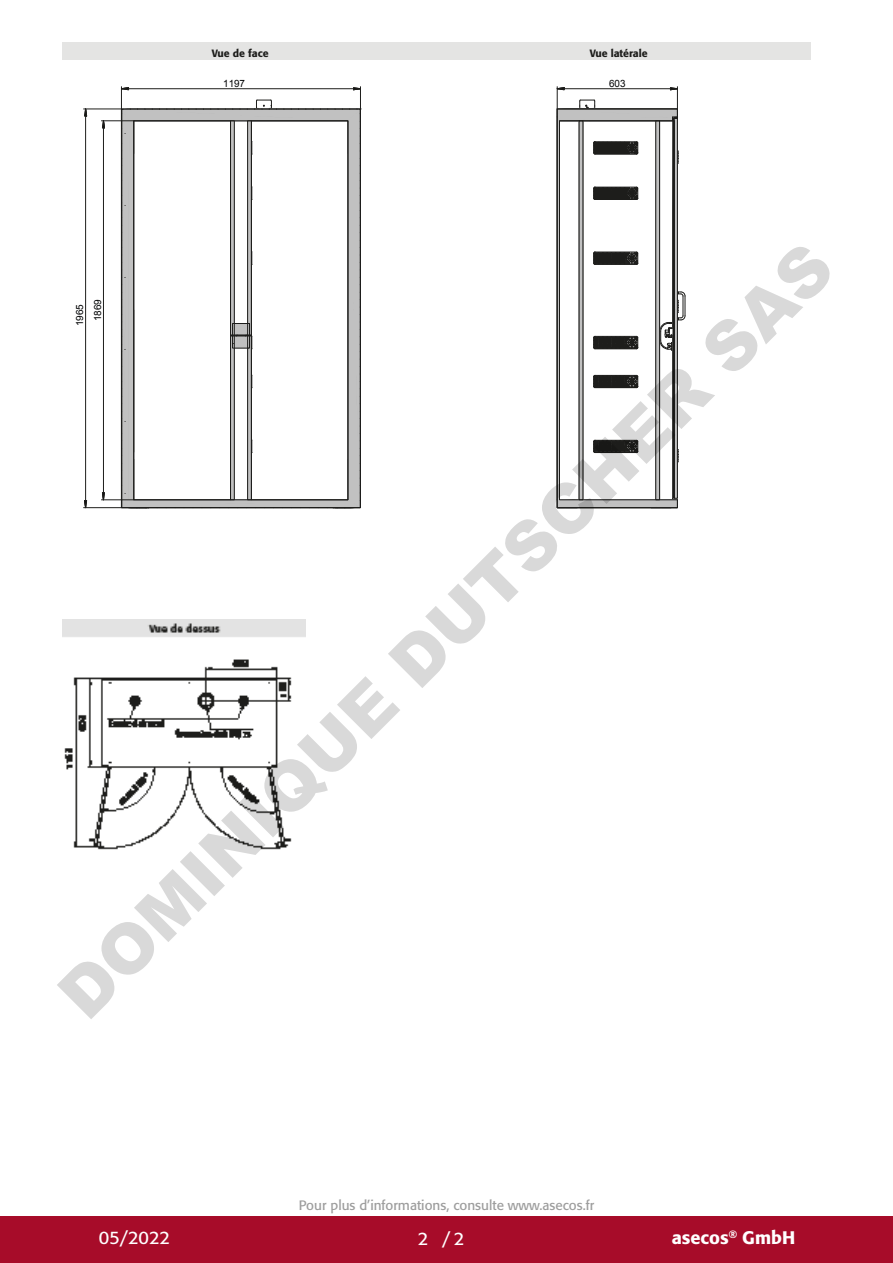
<style>
.page{position:relative;width:893px;height:1263px;background:#fff}
.page>*{position:absolute;margin:0;border:0;box-sizing:border-box;transform-origin:0 0}
.t1{font:900 67.95px "Arial";color:rgb(0 0 0/.15)}
.t2{font:500 18px "Formata Pro";color:#fff}
.t3{font:18px "Formata Pro";color:#fff}
.t4{font:13.5px "Formata Pro";color:#9d9d9d}
.t5{font:500 10.5px "Formata Pro";color:#1d1d1b}
.t6{font:10.05px "Arial";letter-spacing:-.005em;color:#020304}
.t7{font:9.9px "Arial";letter-spacing:-.005em;color:#020304}
</style>
<div class="page">
<div style="left:0;top:1216px;width:893px;height:47px;background:#a70c29"></div>
<div style="left:63px;top:43px;width:748px;height:17px;background:#e4e4e3"></div>
<svg style="left:84px;top:108px;width:3px;height:19px"></svg>
<svg style="left:84px;top:500px;width:3px;height:9px"></svg>
<hr style="left:85px;top:116px;width:1px;height:385px;background:#1d1d1b">
<hr style="left:84px;top:109px;width:38px;height:1px;background:#1d1d1b">
<hr style="left:84px;top:507px;width:38px;height:1px;background:#1d1d1b">
<svg style="left:535px;top:42px;width:165px;height:467px"></svg>
<svg style="left:93px;top:42px;width:284px;height:595px"></svg>
<hr style="left:103px;top:128px;width:1px;height:365px;background:#1d1d1b">
<hr style="left:101px;top:499px;width:33px;height:1px;background:#1d1d1b">
<hr style="left:101px;top:120px;width:33px;height:1px;background:#1d1d1b">
<img style="left:63px;top:619px;width:242px;height:231px">
<p class="t5" style="left:212px;top:46px;width:58px">Vue de face</p>
<p class="t5" style="left:590px;top:47px;width:60px">Vue latérale</p>
<p class="t6" style="left:223px;top:76px;width:23px">1197</p>
<p class="t6" style="left:609px;top:76px;width:18px">603</p>
<h1 class="t1" style="left:35px;top:971px;width:1063px;rotate:-45deg">DOMINIQUE DUTSCHER SAS</h1>
<p class="t7" style="left:91px;top:321px;width:24px;rotate:-90deg">1869</p>
<p class="t7" style="left:73px;top:326px;width:24px;rotate:-90deg">1965</p>
<p class="t4" style="left:299px;top:1196px;width:297px">Pour plus d’informations, consulte www.asecos.fr</p>
<h2 class="t3" style="left:99px;top:1225px;width:73px">05/2022</h2>
<h2 class="t3" style="left:418px;top:1227px;width:48px">2 /2</h2>
<h2 class="t2" style="left:672px;top:1225px;width:125px">asecos<sup>®</sup> GmbH</h2>
</div>
